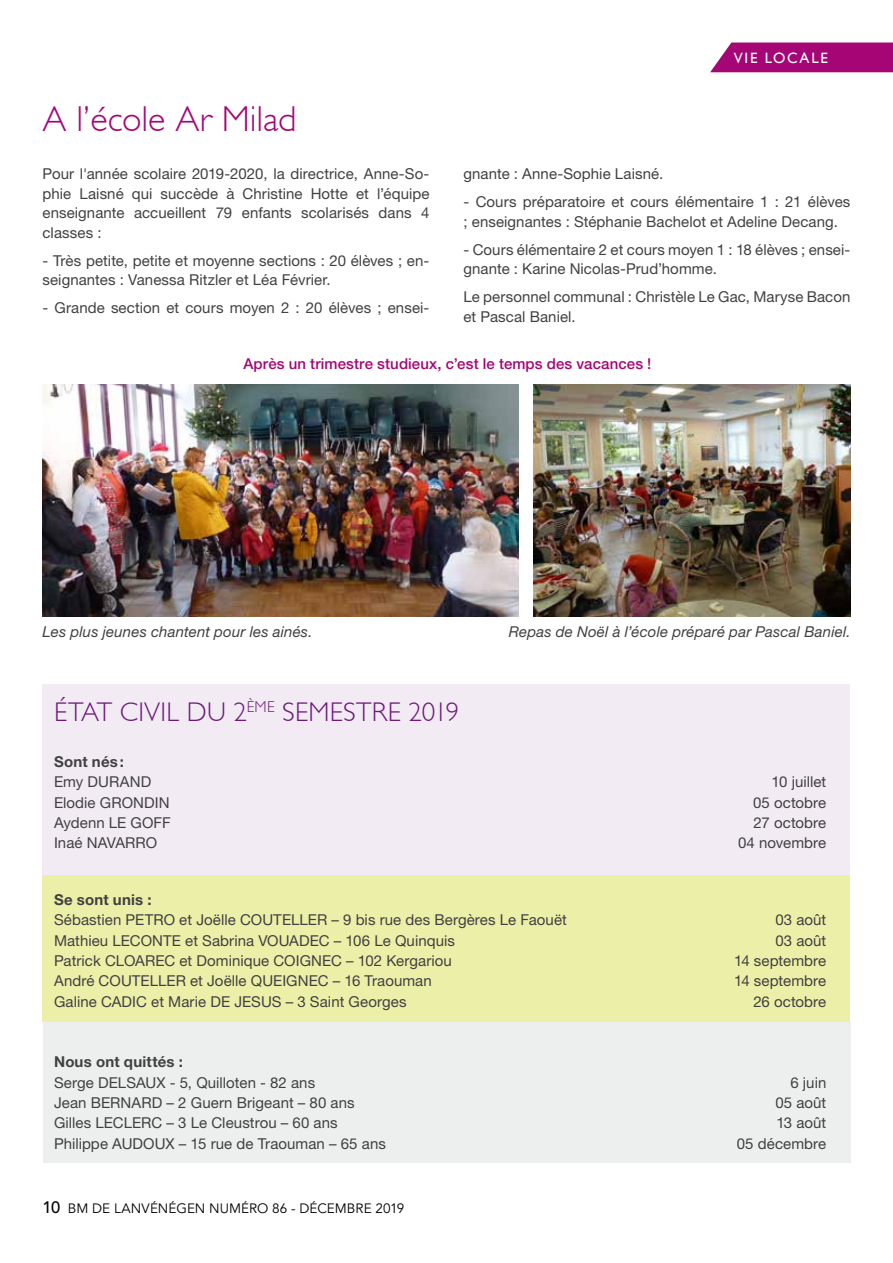
<style>
.page{position:relative;width:893px;height:1263px;background:#fff}
.page>*{position:absolute;margin:0;border:0;box-sizing:border-box;transform-origin:0 0}
.t1{font:300 36px "Gill Sans";letter-spacing:-.005em;color:#a50575}
.t2{font:300 27px "Gill Sans";letter-spacing:.005em;color:#6c1b78}
.t3{font:15px/19.5px "Helvetica Neue LT Std";letter-spacing:.005em;color:#414042}
.t4{font:italic 15px "Helvetica Neue LT Std";letter-spacing:.01em;color:#414042}
.t5{font:500 15px "Helvetica Neue LT Std";letter-spacing:.01em;color:#a50575}
.t6{font:700 15px "Helvetica Neue LT Std";letter-spacing:.015em;color:#414042}
.t7{font:15px "Gill Sans";letter-spacing:.115em;color:#fff}
.t8{font:13.5px "Avenir LT Std";letter-spacing:.005em;color:#000}
.s1{font-weight:500;font-size:16.5px}
</style>
<div class="page">
<div style="left:710px;top:43px;width:183px;height:29px;background:#a50575"></div>
<div style="left:42px;top:875px;width:808px;height:147px;background:#ecefa7"></div>
<div style="left:43px;top:1022px;width:808px;height:140px;background:#edeeee"></div>
<div style="left:42px;top:685px;width:808px;height:190px;background:#f2ebf4"></div>
<img style="left:534px;top:384px;width:316px;height:232px">
<img style="left:43px;top:384px;width:476px;height:232px">
<p class="t7" style="left:734px;top:49px;width:96px">VIE LOCALE</p>
<h1 class="t1" style="left:43px;top:99px;width:256px">A l’école Ar Milad</h1>
<p class="t3" style="left:43px;top:164px;width:388px;text-align:justify">Pour l'année scolaire 2019-2020, la directrice, Anne-So&shy;phie Laisné qui succède à Christine Hotte et l’équipe enseignante accueillent 79 enfants scolarisés dans 4 classes :</p>
<p class="t3" style="left:43px;top:250px;width:388px">- Très petite, petite et moyenne sections : 20 élèves ; en&shy;seignantes : Vanessa Ritzler et Léa Février.</p>
<p class="t3" style="left:43px;top:298px;width:388px">- Grande section et cours moyen 2 : 20 élèves ; ensei-</p>
<p class="t3" style="left:463px;top:164px;width:201px">gnante : Anne-Sophie Laisné.</p>
<p class="t3" style="left:463px;top:192px;width:388px">- Cours préparatoire et cours élémentaire 1 : 21 élèves ; enseignantes : Stéphanie Bachelot et Adeline Decang.</p>
<p class="t3" style="left:463px;top:239px;width:388px">- Cours élémentaire 2 et cours moyen 1 : 18 élèves ; ensei&shy;gnante : Karine Nicolas-Prud’homme.</p>
<p class="t3" style="left:463px;top:287px;width:388px">Le personnel communal : Christèle Le Gac, Maryse Bacon et Pascal Baniel.</p>
<p class="t5" style="left:243px;top:355px;width:410px">Après un trimestre studieux, c’est le temps des vacances !</p>
<p class="t4" style="left:43px;top:623px;width:271px">Les plus jeunes chantent pour les ainés.</p>
<p class="t4" style="left:509px;top:623px;width:343px">Repas de Noël à l’école préparé par Pascal Baniel.</p>
<h2 class="t2" style="left:54px;top:697px;width:407px">ÉTAT CIVIL DU 2<sup>ÈME</sup> SEMESTRE 2019</h2>
<p class="t6" style="left:54px;top:752px;width:71px">Sont nés:</p>
<p class="t3" style="left:54px;top:772px;width:99px">Emy DURAND</p>
<p class="t3" style="left:772px;top:772px;width:56px">10 juillet</p>
<p class="t3" style="left:54px;top:792px;width:117px">Elodie GRONDIN</p>
<p class="t3" style="left:753px;top:792px;width:75px">05 octobre</p>
<p class="t3" style="left:54px;top:813px;width:118px">Aydenn LE GOFF</p>
<p class="t3" style="left:754px;top:813px;width:74px">27 octobre</p>
<p class="t3" style="left:54px;top:833px;width:105px">Inaé NAVARRO</p>
<p class="t3" style="left:738px;top:833px;width:90px">04 novembre</p>
<p class="t6" style="left:54px;top:890px;width:99px">Se sont unis :</p>
<p class="t3" style="left:54px;top:910px;width:514px">Sébastien PETRO et Joëlle COUTELLER – 9 bis rue des Bergères Le Faouët</p>
<p class="t3" style="left:775px;top:910px;width:53px">03 août</p>
<p class="t3" style="left:54px;top:930px;width:402px">Mathieu LECONTE et Sabrina VOUADEC – 106 Le Quinquis</p>
<p class="t3" style="left:775px;top:930px;width:53px">03 août</p>
<p class="t3" style="left:54px;top:951px;width:399px">Patrick CLOAREC et Dominique COIGNEC – 102 Kergariou</p>
<p class="t3" style="left:734px;top:951px;width:94px">14 septembre</p>
<p class="t3" style="left:54px;top:971px;width:379px">André COUTELLER et Joëlle QUEIGNEC – 16 Traouman</p>
<p class="t3" style="left:734px;top:971px;width:94px">14 septembre</p>
<p class="t3" style="left:54px;top:991px;width:354px">Galine CADIC et Marie DE JESUS – 3 Saint Georges</p>
<p class="t3" style="left:753px;top:991px;width:74px">26 octobre</p>
<p class="t6" style="left:54px;top:1053px;width:130px">Nous ont quittés :</p>
<p class="t3" style="left:54px;top:1072px;width:263px">Serge DELSAUX - 5, Quilloten - 82 ans</p>
<p class="t3" style="left:790px;top:1072px;width:37px">6 juin</p>
<p class="t3" style="left:54px;top:1093px;width:302px">Jean BERNARD – 2 Guern Brigeant – 80 ans</p>
<p class="t3" style="left:775px;top:1093px;width:52px">05 août</p>
<p class="t3" style="left:54px;top:1113px;width:285px">Gilles LECLERC – 3 Le Cleustrou – 60 ans</p>
<p class="t3" style="left:776px;top:1113px;width:52px">13 août</p>
<p class="t3" style="left:54px;top:1133px;width:333px">Philippe AUDOUX – 15 rue de Traouman – 65 ans</p>
<p class="t3" style="left:737px;top:1133px;width:91px">05 décembre</p>
<p class="t8" style="left:43px;top:1200px;width:363px"><span class="s1">10</span> BM DE LANVÉNÉGEN NUMÉRO 86 - DÉCEMBRE 2019</p>
</div>
